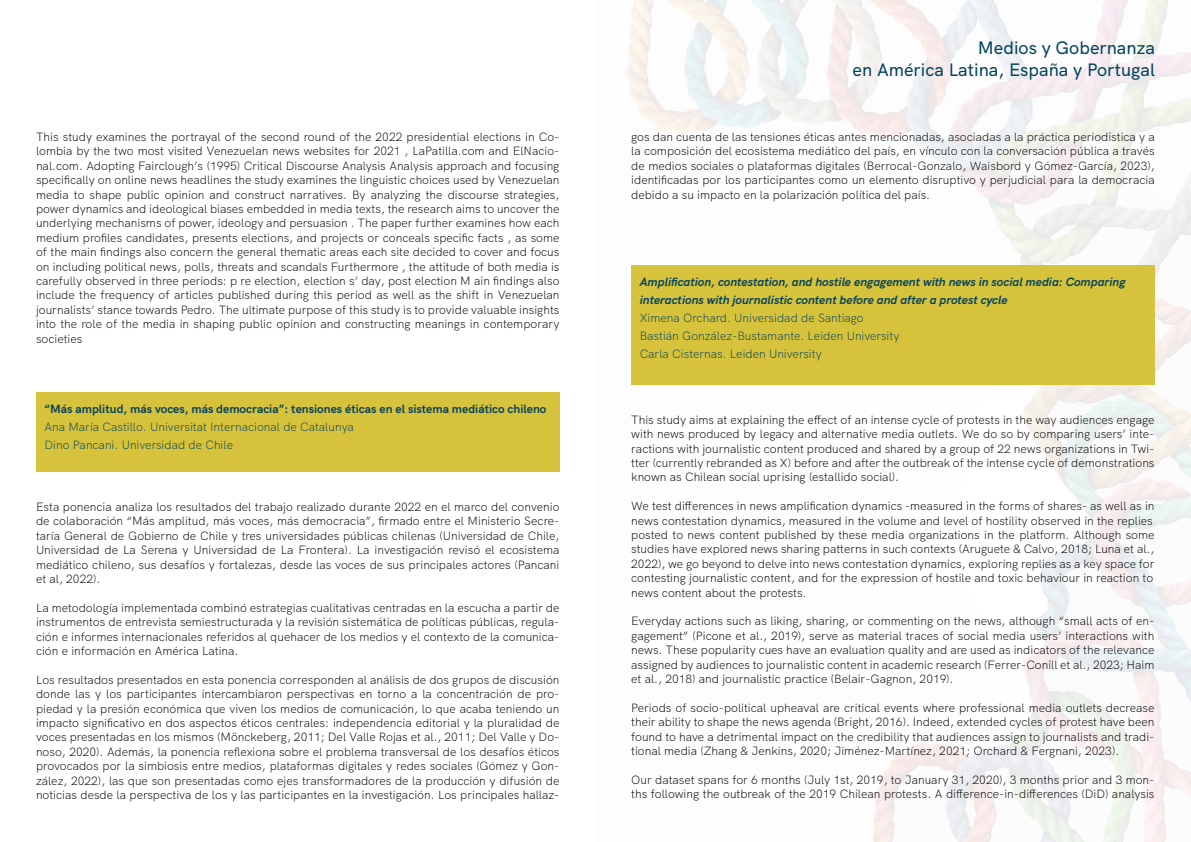
<style>
.page{position:relative;width:1191px;height:842px;background:#fff}
.page>*{position:absolute;margin:0;border:0;box-sizing:border-box;transform-origin:0 0}
.t1{font:500 18px/21.6px "HK Grotesk";color:#05445e;text-align:right}
.t2{font:300 12px/14.4px "HK Grotesk";color:#000;text-align:justify}
.t3{font:300 12px/18px "HK Grotesk";color:#05445e}
.t4{font:italic 700 12px/18px "HK Grotesk";color:#05445e}
.t5{font:700 12px "HK Grotesk";color:#05445e}
</style>
<div class="page">
<img style="left:627px;top:0;width:564px;height:842px">
<div style="left:36px;top:393px;width:523px;height:79px;background:#d7c23b"></div>
<div style="left:631px;top:265px;width:523px;height:119px;background:#d7c23b"></div>
<p class="t2" style="left:36px;top:129px;width:525px">This study examines the portrayal of the second round of the 2022 presidential elections in Co&shy;lombia by the two most visited Venezuelan news websites for 2021 , LaPatilla.com and ElNacio&shy;nal.com. Adopting Fairclough’s (1995) Critical Discourse Analysis Analysis approach and focusing specifically on online news headlines the study examines the linguistic choices used by Venezuelan media to shape public opinion and construct narratives. By analyzing the discourse strategies, power dynamics and ideological biases embedded in media texts, the research aims to uncover the underlying mechanisms of power, ideology and persuasion . The paper further examines how each medium profiles candidates, presents elections, and projects or conceals specific facts , as some of the main findings also concern the general thematic areas each site decided to cover and focus on including political news, polls, threats and scandals Furthermore , the attitude of both media is carefully observed in three periods: p re election, election s’ day, post election M ain findings also include the frequency of articles published during this period as well as the shift in Venezuelan journalists’ stance towards Pedro. The ultimate purpose of this study is to provide valuable insights into the role of the media in shaping public opinion and constructing meanings in contemporary societies</p>
<p class="t5" style="left:45px;top:400px;width:503px">“Más amplitud, más voces, más democracia”: tensiones éticas en el sistema mediático chileno</p>
<p class="t3" style="left:45px;top:417px;width:311px">Ana María Castillo. Universitat Internacional de Catalunya<br>Dino Pancani. Universidad de Chile</p>
<p class="t2" style="left:36px;top:498px;width:525px">Esta ponencia analiza los resultados del trabajo realizado durante 2022 en el marco del convenio de colaboración “Más amplitud, más voces, más democracia”, firmado entre el Ministerio Secre&shy;taría General de Gobierno de Chile y tres universidades públicas chilenas (Universidad de Chile, Universidad de La Serena y Universidad de La Frontera). La investigación revisó el ecosistema mediático chileno, sus desafíos y fortalezas, desde las voces de sus principales actores (Pancani et al, 2022).</p>
<p class="t2" style="left:36px;top:599px;width:525px">La metodología implementada combinó estrategias cualitativas centradas en la escucha a partir de instrumentos de entrevista semiestructurada y la revisión sistemática de políticas públicas, regula&shy;ción e informes internacionales referidos al quehacer de los medios y el contexto de la comunica&shy;ción e información en América Latina.</p>
<p class="t2" style="left:36px;top:671px;width:525px">Los resultados presentados en esta ponencia corresponden al análisis de dos grupos de discusión donde las y los participantes intercambiaron perspectivas en torno a la concentración de pro&shy;piedad y la presión económica que viven los medios de comunicación, lo que acaba teniendo un impacto significativo en dos aspectos éticos centrales: independencia editorial y la pluralidad de voces presentadas en los mismos (Mönckeberg, 2011; Del Valle Rojas et al., 2011; Del Valle y Do&shy;noso, 2020). Además, la ponencia reflexiona sobre el problema transversal de los desafíos éticos provocados por la simbiosis entre medios, plataformas digitales y redes sociales (Gómez y Gon&shy;zález, 2022), las que son presentadas como ejes transformadores de la producción y difusión de noticias desde la perspectiva de los y las participantes en la investigación. Los principales hallaz-</p>
<h1 class="t1" style="left:852px;top:35px;width:304px">Medios y Gobernanza<br>en América Latina, España y Portugal</h1>
<p class="t2" style="left:631px;top:129px;width:525px">gos dan cuenta de las tensiones éticas antes mencionadas, asociadas a la práctica periodistica y a la composición del ecosistema mediático del país, en vínculo con la conversación pública a través de medios sociales o plataformas digitales (Berrocal-Gonzalo, Waisbord y Gómez-García, 2023), identificadas por los participantes como un elemento disruptivo y perjudicial para la democracia debido a su impacto en la polarización política del país.</p>
<p class="t4" style="left:640px;top:271px;width:487px">Amplification, contestation, and hostile engagement with news in social media: Comparing interactions with journalistic content before and after a protest cycle</p>
<p class="t3" style="left:640px;top:307px;width:261px">Ximena Orchard. Universidad de Santiago<br>Bastián González-Bustamante. Leiden University<br>Carla Cisternas. Leiden University</p>
<p class="t2" style="left:631px;top:411px;width:525px">This study aims at explaining the effect of an intense cycle of protests in the way audiences engage with news produced by legacy and alternative media outlets. We do so by comparing users’ inte&shy;ractions with journalistic content produced and shared by a group of 22 news organizations in Twi&shy;tter (currently rebranded as X) before and after the outbreak of the intense cycle of demonstrations known as Chilean social uprising (estallido social).</p>
<p class="t2" style="left:631px;top:498px;width:525px;text-align:left">We test differences in news amplification dynamics -measured in the forms of shares- as well as in news contestation dynamics, measured in the volume and level of hostility observed in the replies posted to news content published by these media organizations in the platform. Although some studies have explored news sharing patterns in such contexts (Aruguete &amp; Calvo, 2018; Luna et al., 2022), we go beyond to delve into news contestation dynamics, exploring replies as a key space for contesting journalistic content, and for the expression of hostile and toxic behaviour in reaction to news content about the protests.</p>
<p class="t2" style="left:631px;top:613px;width:525px">Everyday actions such as liking, sharing, or commenting on the news, although “small acts of en&shy;gagement” (Picone et al., 2019), serve as material traces of social media users’ interactions with news. These popularity cues have an evaluation quality and are used as indicators of the relevance assigned by audiences to journalistic content in academic research (Ferrer-Conill et al., 2023; Haim et al., 2018) and journalistic practice (Belair-Gagnon, 2019).</p>
<p class="t2" style="left:631px;top:699px;width:525px">Periods of socio-political upheaval are critical events where professional media outlets decrease their ability to shape the news agenda (Bright, 2016). Indeed, extended cycles of protest have been found to have a detrimental impact on the credibility that audiences assign to journalists and tradi&shy;tional media (Zhang &amp; Jenkins, 2020; Jiménez-Martínez, 2021; Orchard &amp; Fergnani, 2023).</p>
<p class="t2" style="left:631px;top:771px;width:525px">Our dataset spans for 6 months (July 1st, 2019, to January 31, 2020), 3 months prior and 3 mon&shy;ths following the outbreak of the 2019 Chilean protests. A difference-in-differences (DiD) analysis</p>
</div>
